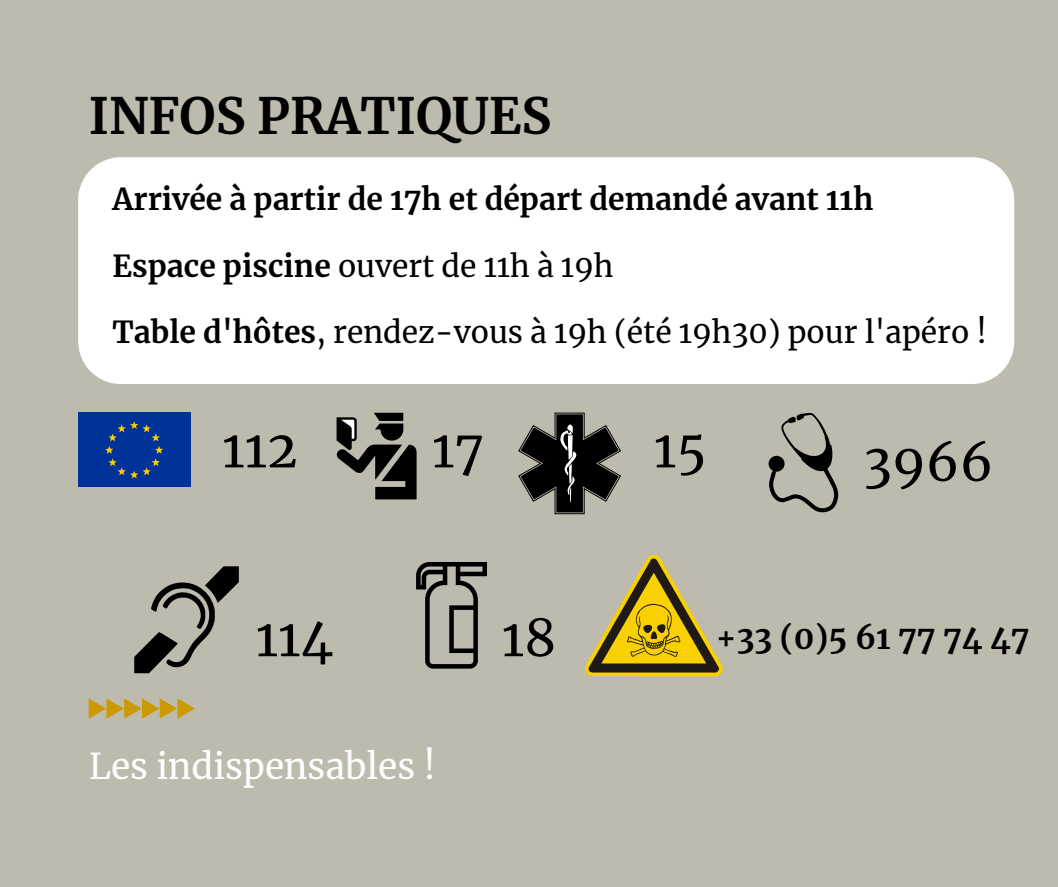
<style>
.page{position:relative;width:1058px;height:887px;background:#fff}
.page>*{position:absolute;margin:0;border:0;box-sizing:border-box;transform-origin:0 0}
.t1{font:51px "Merriweather";color:#000}
.t2{font:700 49.5px "Merriweather";color:#000}
.t3{font:35.25px "Merriweather";color:#fff}
.t4{font:700 31.5px "Merriweather";color:#000}
.t5{font:30px "Merriweather";color:#000}
.t6{font:700 30px "Merriweather";color:#000}
.s1{font-weight:700}
</style>
<div class="page">
<div style="left:0;top:0;width:1058px;height:886px;background:#bdbaae"></div>
<svg style="left:89px;top:698px;width:106px;height:20px"></svg>
<div style="left:78px;top:157px;width:936px;height:227px;background:#fff;border-radius:43px"></div>
<svg style="left:134px;top:566px;width:105px;height:107px"></svg>
<div style="left:78px;top:413px;width:113px;height:74px;background:#039"></div>
<svg style="left:105px;top:421px;width:58px;height:57px"></svg>
<svg style="left:336px;top:413px;width:80px;height:86px"></svg>
<svg style="left:416px;top:562px;width:71px;height:106px"></svg>
<svg style="left:518px;top:413px;width:103px;height:101px"></svg>
<svg style="left:584px;top:554px;width:138px;height:122px"></svg>
<svg style="left:768px;top:413px;width:71px;height:100px"></svg>
<h2 class="t2" style="left:89px;top:86px;width:464px">INFOS PRATIQUES</h2>
<p class="t6" style="left:112px;top:181px;width:762px">Arrivée à partir de 17h et départ demandé avant 11h</p>
<p class="t5" style="left:112px;top:247px;width:502px"><span class="s1">Espace piscine</span> ouvert de 11h à 19h</p>
<p class="t5" style="left:112px;top:313px;width:876px"><span class="s1">Table d'hôtes</span>, rendez-vous à 19h (été 19h30) pour l'apéro !</p>
<h1 class="t1" style="left:222px;top:417px;width:77px">112</h1>
<h1 class="t1" style="left:432px;top:417px;width:54px">17</h1>
<h1 class="t1" style="left:255px;top:606px;width:79px">114</h1>
<p class="t3" style="left:89px;top:744px;width:349px">Les indispensables !</p>
<h1 class="t1" style="left:501px;top:606px;width:56px">18</h1>
<h1 class="t1" style="left:653px;top:417px;width:54px">15</h1>
<h1 class="t1" style="left:863px;top:430px;width:131px">3966</h1>
<p class="t4" style="left:716px;top:618px;width:315px">+33 (0)5 61 77 74 47</p>
</div>
